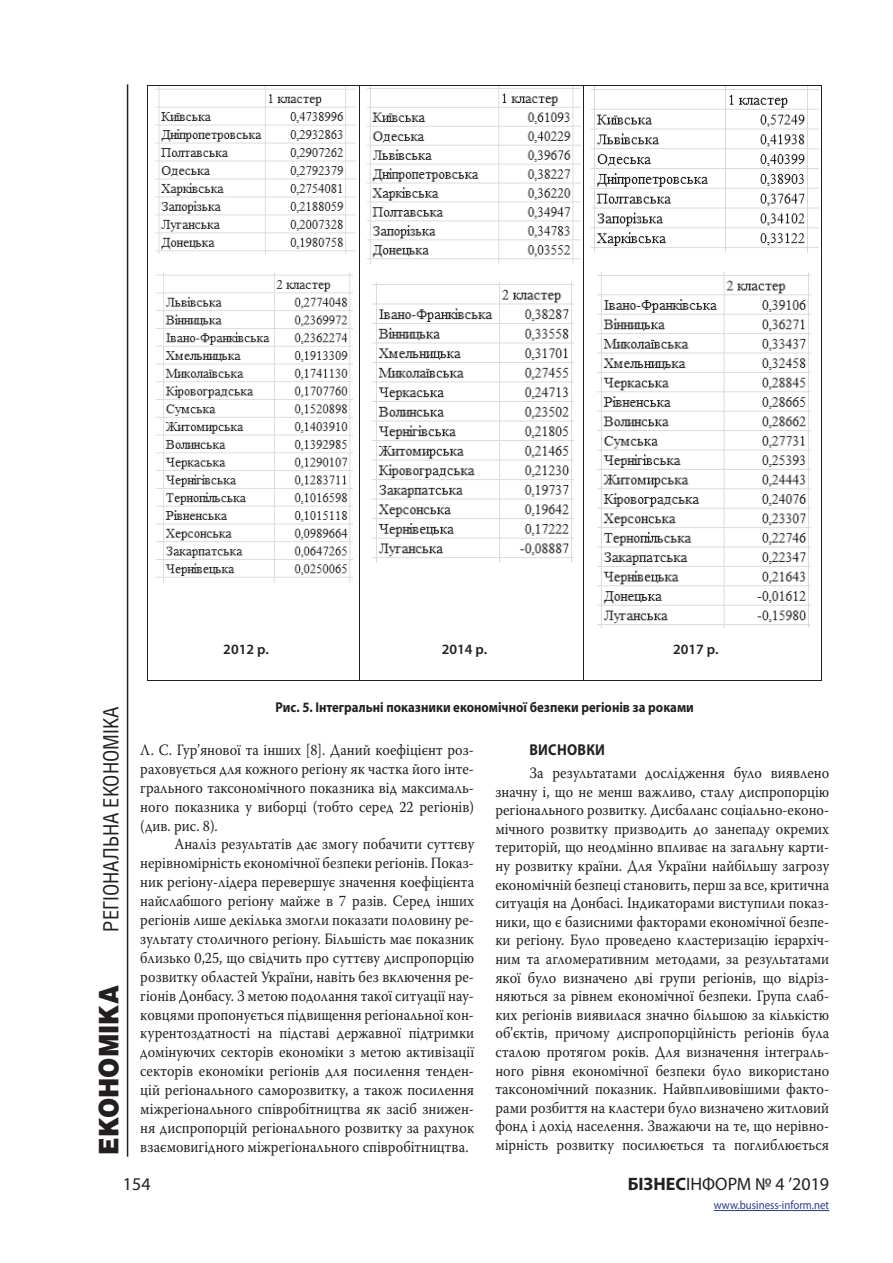
<style>
.page{position:relative;width:893px;height:1263px;background:#fff}
.page>*{position:absolute;margin:0;border:0;box-sizing:border-box;transform-origin:0 0}
.t1{font:900 27px "Helios";color:#231f20;scale:.9 1}
.t2{font:21px "Helios Cond";color:#231f20}
.t3{font:18px "Myriad Pro";color:#231f20}
.Osnova{font:15.75px/18.9px "Warnock Pro";color:#231f20;text-align:justify;scale:.9 1}
.Glavka{font:700 15.75px "Myriad Pro";letter-spacing:.02em;color:#231f20;scale:.9 1}
.Title_table{font:700 14.25px "Myriad Pro";color:#231f20;scale:.9 1}
.t4{font:600 14.25px "Myriad Pro";color:#231f20}
.t5{font:12px "Myriad Pro";color:#253f8e;scale:.9 1}
.s1{font-weight:700}
</style>
<div class="page">
<hr style="left:127px;top:84px;width:1px;height:1073px;background:#231f20">
<hr style="left:714px;top:1210px;width:115px;height:1px;background:#253f8e">
<hr style="left:147px;top:85px;width:212px;height:1px;background:#231f20">
<hr style="left:359px;top:85px;width:224px;height:1px;background:#231f20">
<hr style="left:584px;top:85px;width:238px;height:1px;background:#231f20">
<hr style="left:147px;top:86px;width:1px;height:550px;background:#231f20">
<hr style="left:359px;top:86px;width:1px;height:550px;background:#231f20">
<hr style="left:583px;top:86px;width:1px;height:550px;background:#231f20">
<hr style="left:822px;top:86px;width:1px;height:550px;background:#231f20">
<hr style="left:147px;top:636px;width:1px;height:44px;background:#231f20">
<hr style="left:359px;top:636px;width:1px;height:44px;background:#231f20">
<hr style="left:583px;top:636px;width:1px;height:44px;background:#231f20">
<hr style="left:822px;top:636px;width:1px;height:44px;background:#231f20">
<hr style="left:148px;top:680px;width:211px;height:1px;background:#231f20">
<hr style="left:359px;top:680px;width:224px;height:1px;background:#231f20">
<hr style="left:584px;top:680px;width:238px;height:1px;background:#231f20">
<img style="left:155px;top:86px;width:201px;height:167px">
<img style="left:157px;top:272px;width:196px;height:310px">
<img style="left:367px;top:86px;width:214px;height:177px">
<img style="left:372px;top:282px;width:201px;height:280px">
<img style="left:592px;top:86px;width:226px;height:167px">
<img style="left:597px;top:272px;width:213px;height:355px">
<h2 class="t2" style="left:98px;top:931px;width:227px;rotate:-90deg">РЕГІОНАЛЬНА ЕКОНОМІКА</h2>
<h1 class="t1" style="left:92px;top:1154px;width:189px;rotate:-90deg">ЕКОНОМІКА</h1>
<p class="t4" style="left:223px;top:640px;width:47px">2012 р.</p>
<p class="t4" style="left:442px;top:640px;width:47px">2014 р.</p>
<p class="t4" style="left:673px;top:640px;width:47px">2017 р.</p>
<p class="Title_table" style="left:276px;top:697px;width:466px">Рис. 5. Інтегральні показники економічної безпеки регіонів за роками</p>
<p class="Osnova" style="left:140px;top:740px;width:372px">Л. С. Гур’янової та інших [8]. Даний коефіцієнт роз&shy;раховується для кожного регіону як частка його інте&shy;грального таксономічного показника від максималь&shy;ного показника у виборці (тобто серед 22 регіонів) (див. рис. 8).</p>
<p class="Osnova" style="left:140px;top:834px;width:372px;text-indent:34px">Аналіз результатів дає змогу побачити суттєву нерівномірність економічної безпеки регіонів. Показ&shy;ник регіону-лідера перевершує значення коефіцієнта найслабшого регіону майже в 7 разів. Серед інших регіонів лише декілька змогли показати половину ре&shy;зультату столичного регіону. Більшість має показник близько 0,25, що свідчить про суттєву диспропорцію розвитку областей України, навіть без включення ре&shy;гіонів Донбасу. З метою подолання такої ситуації нау&shy;ковцями пропонується підвищення регіональної кон&shy;курентоздатності на підставі державної підтримки домінуючих секторів економіки з метою активізації секторів економіки регіонів для посилення тенден&shy;цій регіонального саморозвитку, а також посилення міжрегіонального співробітництва як засіб знижен&shy;ня диспропорцій регіонального розвитку за рахунок взаємовигідного міжрегіонального співробітництва.</p>
<p class="Glavka" style="left:529px;top:739px;width:86px">ВИСНОВКИ</p>
<p class="Osnova" style="left:495px;top:763px;width:372px;text-indent:34px">За результатами дослідження було виявлено значну і, що не менш важливо, сталу диспропорцію регіонального розвитку. Дисбаланс соціально-еконо&shy;мічного розвитку призводить до занепаду окремих територій, що неодмінно впливає на загальну карти&shy;ну розвитку країни. Для України найбільшу загрозу економічній безпеці становить, перш за все, критична ситуація на Донбасі. Індикаторами виступили показ&shy;ники, що є базисними факторами економічної безпе&shy;ки регіону. Було проведено кластеризацію ієрархіч&shy;ним та агломеративним методами, за результатами якої було визначено дві групи регіонів, що відріз&shy;няються за рівнем економічної безпеки. Група слаб&shy;ких регіонів виявилася значно більшою за кількістю об’єктів, причому диспропорційність регіонів була сталою протягом років. Для визначення інтеграль&shy;ного рівня економічної безпеки було використано таксономічний показник. Найвпливовішими факто&shy;рами розбиття на кластери було визначено житловий фонд і дохід населення. Зважаючи на те, що нерівно&shy;мірність розвитку посилюється та поглиблюється</p>
<p class="t3" style="left:123px;top:1173px;width:29px">154</p>
<p class="t3" style="left:628px;top:1173px;width:203px"><span class="s1">БІЗНЕС</span>ІНФОРМ № 4 ’2019</p>
<p class="t5" style="left:714px;top:1198px;width:130px">www.business-inform.net</p>
</div>
